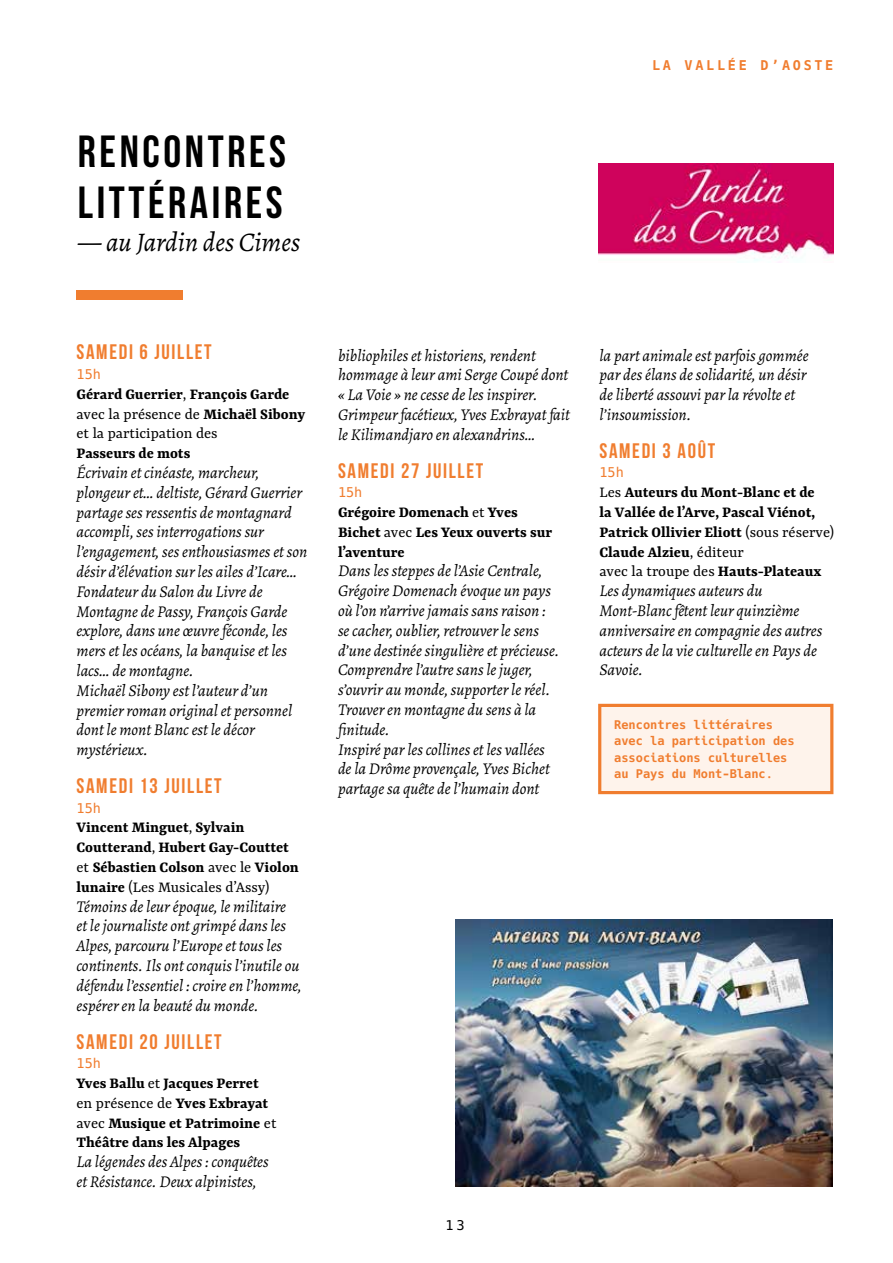
<style>
.page{position:relative;width:893px;height:1263px;background:#fff}
.page>*{position:absolute;margin:0;border:0;box-sizing:border-box;transform-origin:0 0}
.t1{font:45px/51px "Bebas Neue";letter-spacing:.08em;color:#000}
.t2{font:italic 27px "Alegreya";color:#000}
.t3{font:21px "Bebas Neue";letter-spacing:.08em;color:#f07d2f}
.t4{font:italic 16.5px/19.8px "Alegreya";color:#000}
.t5{font:700 16.5px/19.8px "Yrsa";color:#000}
.t6{font:700 13.5px "Hack";letter-spacing:.2em;color:#f07d2f}
.t7{font:13.5px "Hack";color:#f07d2f}
.t8{font:13.5px "Hack";color:#000}
.t9{font:700 12px/16.5px "Hack";color:#f07d2f}
.s1{font-weight:400}
</style>
<div class="page">
<div style="left:77px;top:290px;width:106px;height:10px;background:#f07d2f"></div>
<img style="left:456px;top:919px;width:377px;height:267px">
<div style="left:600px;top:705px;width:232px;height:87px;background:#fef3eb"></div>
<div style="left:598px;top:704px;width:235px;height:90px;border:3px solid #f07d2f"></div>
<img style="left:598px;top:164px;width:235px;height:98px">
<h1 class="t1" style="left:78px;top:126px;width:210px">RENCONTRES<br>LITTÉRAIRES</h1>
<h2 class="t2" style="left:78px;top:223px;width:224px">— au Jardin des Cimes</h2>
<p class="t6" style="left:652px;top:57px;width:183px">LA VALLÉE D’AOSTE</p>
<p class="t3" style="left:77px;top:341px;width:137px">SAMEDI 6 JUILLET</p>
<p class="t7" style="left:77px;top:366px;width:26px">15h</p>
<p class="t5" style="left:77px;top:385px;width:230px">Gérard Guerrier<span class="s1">,</span> François Garde <span class="s1">avec la présence de</span> Michaël Sibony <span class="s1">et la participation des</span></p>
<p class="t5" style="left:77px;top:444px;width:115px">Passeurs de mots</p>
<p class="t4" style="left:77px;top:462px;width:232px">Écrivain et cinéaste, marcheur, plongeur et… deltiste, Gérard Guerrier partage ses ressentis de montagnard accompli, ses interrogations sur l’engagement, ses enthousiasmes et son désir d’élévation sur les ailes d’Icare…<br>Fondateur du Salon du Livre de<br>Montagne de Passy, François Garde explore, dans une œuvre féconde, les mers et les océans, la banquise et les lacs… de montagne.<br>Michaël Sibony est l’auteur d’un premier roman original et personnel dont le mont Blanc est le décor mystérieux.</p>
<p class="t3" style="left:77px;top:774px;width:147px">SAMEDI 13 JUILLET</p>
<p class="t7" style="left:77px;top:799px;width:26px">15h</p>
<p class="t5" style="left:77px;top:818px;width:224px">Vincent Minguet<span class="s1">,</span> Sylvain<br>Coutterand<span class="s1">,</span> Hubert Gay-Couttet <span class="s1">et</span> Sébastien Colson <span class="s1">avec le</span> Violon lunaire <span class="s1">(Les Musicales d’Assy)</span></p>
<p class="t4" style="left:77px;top:896px;width:227px">Témoins de leur époque, le militaire<br>et le journaliste ont grimpé dans les Alpes, parcouru l’Europe et tous les continents. Ils ont conquis l’inutile ou défendu l’essentiel : croire en l’homme, espérer en la beauté du monde.</p>
<p class="t3" style="left:77px;top:1030px;width:147px">SAMEDI 20 JUILLET</p>
<p class="t7" style="left:77px;top:1055px;width:26px">15h</p>
<p class="t5" style="left:77px;top:1074px;width:201px">Yves Ballu <span class="s1">et</span> Jacques Perret <span class="s1">en présence de</span> Yves Exbrayat <span class="s1">avec</span> Musique et Patrimoine <span class="s1">et<br></span>Théâtre dans les Alpages</p>
<p class="t4" style="left:77px;top:1151px;width:194px">La légendes des Alpes : conquêtes et Résistance. Deux alpinistes,</p>
<p class="t4" style="left:338px;top:345px;width:233px">bibliophiles et historiens, rendent hommage à leur ami Serge Coupé dont « La Voie » ne cesse de les inspirer.<br>Grimpeur facétieux, Yves Exbrayat fait le Kilimandjaro en alexandrins…</p>
<p class="t3" style="left:338px;top:459px;width:147px">SAMEDI 27 JUILLET</p>
<p class="t7" style="left:338px;top:484px;width:26px">15h</p>
<p class="t5" style="left:338px;top:503px;width:216px">Grégoire Domenach <span class="s1">et</span> Yves<br>Bichet <span class="s1">avec</span> Les Yeux ouverts sur l’aventure</p>
<p class="t4" style="left:338px;top:561px;width:223px">Dans les steppes de l’Asie Centrale, Grégoire Domenach évoque un pays où l’on n’arrive jamais sans raison : se cacher, oublier, retrouver le sens d’une destinée singulière et précieuse.<br>Comprendre l’autre sans le juger, s’ouvrir au monde, supporter le réel.<br>Trouver en montagne du sens à la finitude.<br>Inspiré par les collines et les vallées de la Drôme provençale, Yves Bichet partage sa quête de l’humain dont</p>
<p class="t4" style="left:599px;top:345px;width:211px">la part animale est parfois gommée par des élans de solidarité, un désir de liberté assouvi par la révolte et l’insoumission.</p>
<p class="t3" style="left:599px;top:439px;width:117px">SAMEDI 3 AOÛT</p>
<p class="t7" style="left:599px;top:464px;width:26px">15h</p>
<p class="t5" style="left:599px;top:483px;width:236px"><span class="s1">Les</span> Auteurs du Mont-Blanc et de<br>la Vallée de l’Arve, Pascal Viénot,<br>Patrick Ollivier Eliott <span class="s1">(sous réserve)<br></span>Claude Alzieu<span class="s1">, éditeur<br>avec la troupe des</span> Hauts-Plateaux</p>
<p class="t4" style="left:599px;top:580px;width:224px">Les dynamiques auteurs du<br>Mont-Blanc fêtent leur quinzième anniversaire en compagnie des autres acteurs de la vie culturelle en Pays de<br>Savoie.</p>
<p class="t9" style="left:614px;top:717px;width:182px">Rencontres littéraires avec la participation des associations culturelles au Pays du Mont-Blanc.</p>
<p class="t8" style="left:445px;top:1216px;width:20px">13</p>
</div>
